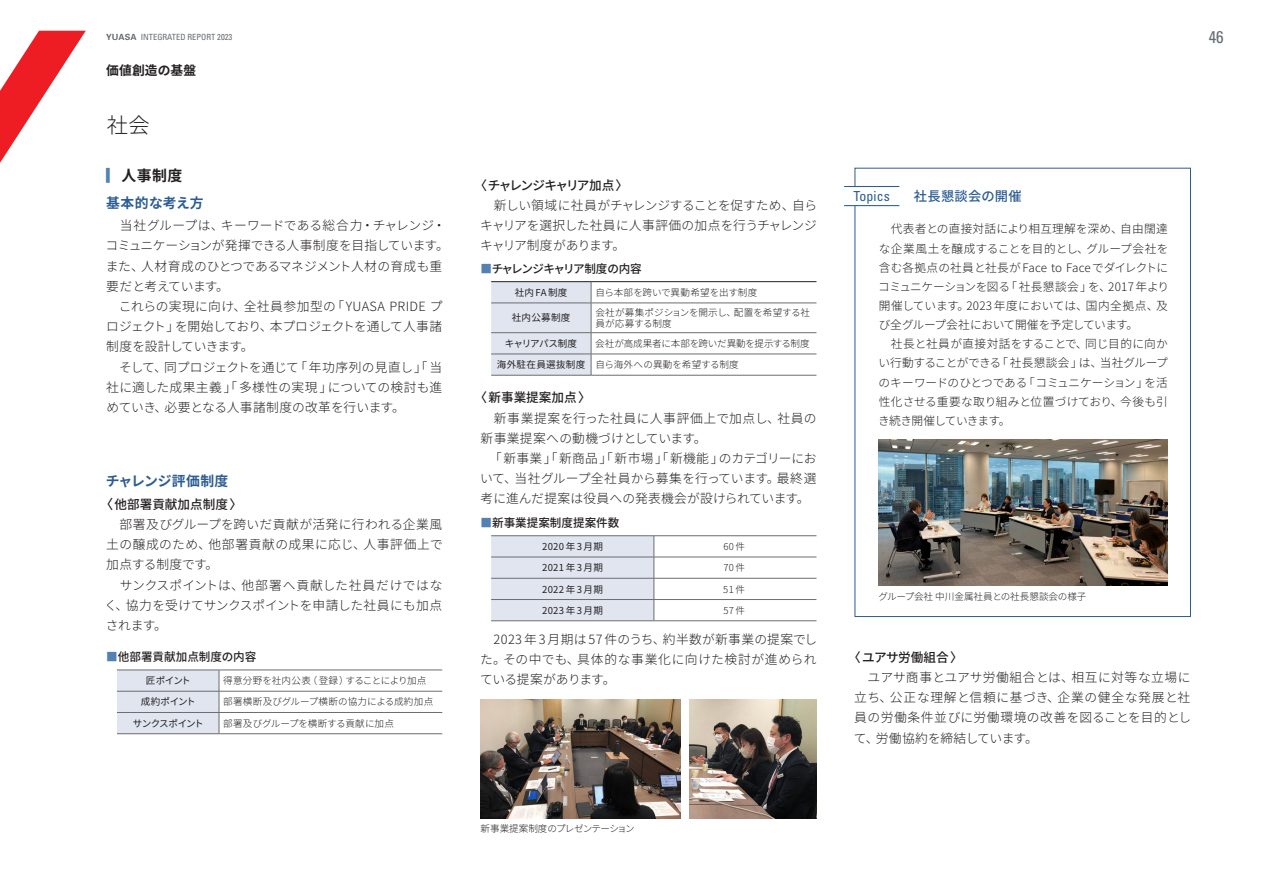
<style>
.page{position:relative;width:1263px;height:893px;background:#fff}
.page>*{position:absolute;margin:0;border:0;box-sizing:border-box;transform-origin:0 0}
.t1{font:300 21.3px "Noto Sans JP";color:#231f20}
.t2{font:condensed 16.95px "Univers";color:#656d71}
.t3{font:700 14.85px "Noto Sans JP";color:#231f20}
.t4{font:700 13.8px "Noto Sans JP";letter-spacing:.01em;color:#2c5c92}
.t5{font:condensed 13.8px "Univers";letter-spacing:.01em;color:#2c5c92}
.t6{font:500 13.35px "Noto Sans JP";letter-spacing:.02em;color:#2c5c92}
.t7{font:300 12.75px/20.2px "Noto Sans JP";letter-spacing:.015em;color:#231f20;text-align:justify}
.t8{font:300 12.75px/20.2px "Noto Sans JP";letter-spacing:-.005em;color:#231f20}
.t9{font:500 12.75px "Noto Sans JP";letter-spacing:-.115em;color:#231f20}
.t10{font:500 12.75px "Noto Sans JP";letter-spacing:-.015em;color:#231f20}
.t11{font:500 12.75px "Noto Sans JP";color:#231f20}
.t12{font:700 12.75px "Noto Sans JP";letter-spacing:.01em;color:#231f20}
.t13{font:300 11.7px/19.2px "Noto Sans JP";letter-spacing:-.005em;color:#231f20}
.t14{font:500 11.7px "Noto Sans JP";color:#231f20}
.t15{font:500 11.7px "Noto Sans JP";letter-spacing:-.06em;color:#231f20}
.t16{font:300 9.6px/11.7px "Noto Sans JP";color:#231f20}
.t17{font:9.6px "Noto Sans JP";letter-spacing:.03em;color:#231f20}
.t18{font:300 9.6px "Noto Sans JP";letter-spacing:.02em;color:#231f20}
.t19{font:300 9.6px "Noto Sans JP";letter-spacing:-.02em;color:#231f20}
.t20{font:300 9.6px "Noto Sans JP";letter-spacing:-.045em;color:#231f20}
.t21{font:9.6px "Noto Sans JP";letter-spacing:-.055em;color:#231f20}
.t22{font:9.6px "Noto Sans JP";letter-spacing:-.06em;color:#231f20}
.t23{font:condensed 8.55px "Univers";color:#656d71}
.s1{font-weight:700;font-stretch:normal}
.s2{color:#5580b2}
.s3{font-weight:500;font-size:13.35px}
.s4{font-weight:500}
.s5{font-weight:400}
</style>
<div class="page">
<svg style="left:0;top:31px;width:86px;height:132px"></svg>
<div style="left:855px;top:168px;width:336px;height:449px;border:1px solid #2c5c92"></div>
<img style="left:879px;top:439px;width:289px;height:146px">
<img style="left:480px;top:699px;width:200px;height:120px">
<img style="left:689px;top:699px;width:128px;height:120px">
<div style="left:844px;top:186px;width:55px;height:20px;background:#fff"></div>
<hr style="left:844px;top:186px;width:55px;height:1px;background:#2c5c92">
<hr style="left:844px;top:205px;width:55px;height:1px;background:#2c5c92">
<hr style="left:491px;top:281px;width:100px;height:1px;background:#231f20">
<hr style="left:591px;top:281px;width:225px;height:1px;background:#231f20">
<hr style="left:591px;top:303px;width:225px;height:1px;background:#6c6d70">
<hr style="left:591px;top:332px;width:225px;height:1px;background:#6c6d70">
<hr style="left:591px;top:354px;width:225px;height:1px;background:#6c6d70">
<svg style="left:491px;top:282px;width:101px;height:93px;background:#dadfe9"></svg>
<hr style="left:491px;top:375px;width:100px;height:1px;background:#6c6d70">
<hr style="left:591px;top:375px;width:225px;height:1px;background:#6c6d70">
<hr style="left:654px;top:578px;width:162px;height:1px;background:#6c6d70">
<hr style="left:654px;top:599px;width:162px;height:1px;background:#6c6d70">
<hr style="left:654px;top:620px;width:162px;height:1px;background:#6c6d70">
<hr style="left:491px;top:535px;width:163px;height:1px;background:#6c6d70">
<hr style="left:654px;top:535px;width:162px;height:1px;background:#6c6d70">
<svg style="left:491px;top:536px;width:164px;height:85px;background:#dadfea"></svg>
<hr style="left:491px;top:557px;width:163px;height:1px;background:#6c6d70">
<hr style="left:654px;top:557px;width:162px;height:1px;background:#6c6d70">
<hr style="left:219px;top:712px;width:223px;height:1px;background:#6c6d70">
<hr style="left:219px;top:733px;width:223px;height:1px;background:#6c6d70">
<hr style="left:219px;top:670px;width:223px;height:1px;background:#6c6d70">
<hr style="left:219px;top:691px;width:223px;height:1px;background:#6c6d70">
<svg style="left:117px;top:670px;width:103px;height:64px;background:#dadfe9"></svg>
<hr style="left:117px;top:691px;width:102px;height:1px;background:#6c6d70">
<p class="t23" style="left:106px;top:32px;width:128px"><span class="s1">YUASA</span> INTEGRATED REPORT 2023</p>
<h2 class="t2" style="left:1209px;top:27px;width:17px">46</h2>
<p class="t12" style="left:106px;top:63px;width:91px">価値創造の基盤</p>
<h1 class="t1" style="left:107px;top:114px;width:45px">社会</h1>
<p class="t3" style="left:106px;top:167px;width:78px"><span class="s2">▎</span>人事制度</p>
<p class="t4" style="left:106px;top:195px;width:99px">基本的な考え方</p>
<p class="t8" style="left:106px;top:216px;width:345px">　当社グループは、キーワードである総合力・チャレンジ・コミュニケーションが発揮できる人事制度を目指しています。また、人材育成のひとつであるマネジメント人材の育成も重要だと考えています。<br>　これらの実現に向け、全社員参加型の「YUASA PRIDE プロジェクト」を開始しており、本プロジェクトを通して人事諸制度を設計していきます。<br>　そして、同プロジェクトを通じて「年功序列の見直し」「当社に適した成果主義」「多様性の実現」についての検討も進めていき、必要となる人事諸制度の改革を行います。</p>
<p class="t4" style="left:106px;top:473px;width:124px">チャレンジ評価制度</p>
<p class="t7" style="left:105px;top:495px;width:340px;text-align:left;text-indent:-4px"><span class="s3">〈</span><span class="s4">他部署貢献加点制度〉<br></span>　部署及びグループを跨いだ貢献が活発に行われる企業風土の醸成のため、他部署貢献の成果に応じ、人事評価上で加点する制度です。<br>　サンクスポイントは、他部署へ貢献した社員だけではなく、協力を受けてサンクスポイントを申請した社員にも加点されます。</p>
<p class="t14" style="left:106px;top:650px;width:152px"><span class="s2">■︎</span>他部署貢献加点制度の内容</p>
<p class="t17" style="left:146px;top:675px;width:47px">匠ポイント</p>
<p class="t18" style="left:223px;top:675px;width:205px">得意分野を社内公表（登録）することにより加点</p>
<p class="t17" style="left:141px;top:696px;width:56px">成約ポイント</p>
<p class="t18" style="left:223px;top:696px;width:211px">部署横断及びグループ横断の協力による成約加点</p>
<p class="t22" style="left:133px;top:718px;width:72px">サンクスポイント</p>
<p class="t16" style="left:223px;top:718px;width:172px">部署及びグループを横断する貢献に加点</p>
<p class="t9" style="left:474px;top:178px;width:155px">〈チャレンジキャリア加点〉</p>
<p class="t7" style="left:480px;top:195px;width:339px">　新しい領域に社員がチャレンジすることを促すため、自らキャリアを選択した社員に人事評価の加点を行うチャレンジキャリア制度があります。</p>
<p class="t15" style="left:480px;top:262px;width:163px"><span class="s2">■︎</span> チャレンジキャリア制度の内容</p>
<p class="t17" style="left:515px;top:287px;width:54px">社内 FA 制度</p>
<p class="t16" style="left:595px;top:287px;width:164px">自ら本部を跨いで異動希望を出す制度</p>
<p class="t17" style="left:512px;top:312px;width:60px">社内公募制度</p>
<p class="t16" style="left:595px;top:306px;width:216px">会社が募集ポジションを開示し、配置を希望する社員が応募する制度</p>
<p class="t21" style="left:505px;top:338px;width:74px">キャリアパス制度</p>
<p class="t19" style="left:595px;top:338px;width:216px">会社が高成果者に本部を跨いだ異動を提示する制度</p>
<p class="t16" style="left:497px;top:359px;width:243px"><span class="s5">海外駐在員選抜制度</span> 自ら海外への異動を希望する制度</p>
<p class="t11" style="left:474px;top:390px;width:118px">〈新事業提案加点〉</p>
<p class="t7" style="left:480px;top:408px;width:338px;text-align:left">　新事業提案を行った社員に人事評価上で加点し、社員の新事業提案への動機づけとしています。<br>　「新事業」「新商品」「新市場」「新機能」のカテゴリーにおいて、当社グループ全社員から募集を行っています。最終選考に進んだ提案は役員への発表機会が設けられています。</p>
<p class="t14" style="left:480px;top:516px;width:140px"><span class="s2">■︎</span> 新事業提案制度提案件数</p>
<p class="t17" style="left:542px;top:541px;width:62px">2020 年 3 月期</p>
<p class="t16" style="left:723px;top:541px;width:23px">60件</p>
<p class="t17" style="left:542px;top:562px;width:62px">2021 年 3 月期</p>
<p class="t16" style="left:723px;top:562px;width:23px">70件</p>
<p class="t17" style="left:542px;top:584px;width:62px">2022 年 3 月期</p>
<p class="t16" style="left:723px;top:583px;width:23px">51件</p>
<p class="t17" style="left:542px;top:605px;width:62px">2023 年 3 月期</p>
<p class="t16" style="left:723px;top:605px;width:23px">57件</p>
<p class="t7" style="left:480px;top:629px;width:339px">　2023 年 3 月期は 57 件のうち、約半数が新事業の提案でした。その中でも、具体的な事業化に向けた検討が進められている提案があります。</p>
<p class="t20" style="left:480px;top:823px;width:156px">新事業提案制度のプレゼンテーション</p>
<p class="t6" style="left:914px;top:188px;width:109px">社長懇談会の開催</p>
<p class="t13" style="left:878px;top:220px;width:292px">　代表者との直接対話により相互理解を深め、自由闊達な企業風土を醸成することを目的とし、グループ会社を含む各拠点の社員と社長が Face to Faceでダイレクトにコミュニケーションを図る「社長懇談会」を、2017 年より開催しています。2023 年度においては、国内全拠点、及び全グループ会社において開催を予定しています。<br>　社長と社員が直接対話をすることで、同じ目的に向かい行動することができる「社長懇談会」は、当社グループのキーワードのひとつである「コミュニケーション」を活性化させる重要な取り組みと位置づけており、今後も引き続き開催していきます。</p>
<p class="t5" style="left:854px;top:187px;width:38px">Topics</p>
<p class="t16" style="left:879px;top:591px;width:209px">グループ会社 中川金属社員との社長懇談会の様子</p>
<p class="t10" style="left:848px;top:650px;width:116px">〈ユアサ労働組合〉</p>
<p class="t7" style="left:854px;top:667px;width:339px">　ユアサ商事とユアサ労働組合とは、相互に対等な立場に立ち、公正な理解と信頼に基づき、企業の健全な発展と社員の労働条件並びに労働環境の改善を図ることを目的として、労働協約を締結しています。</p>
</div>
